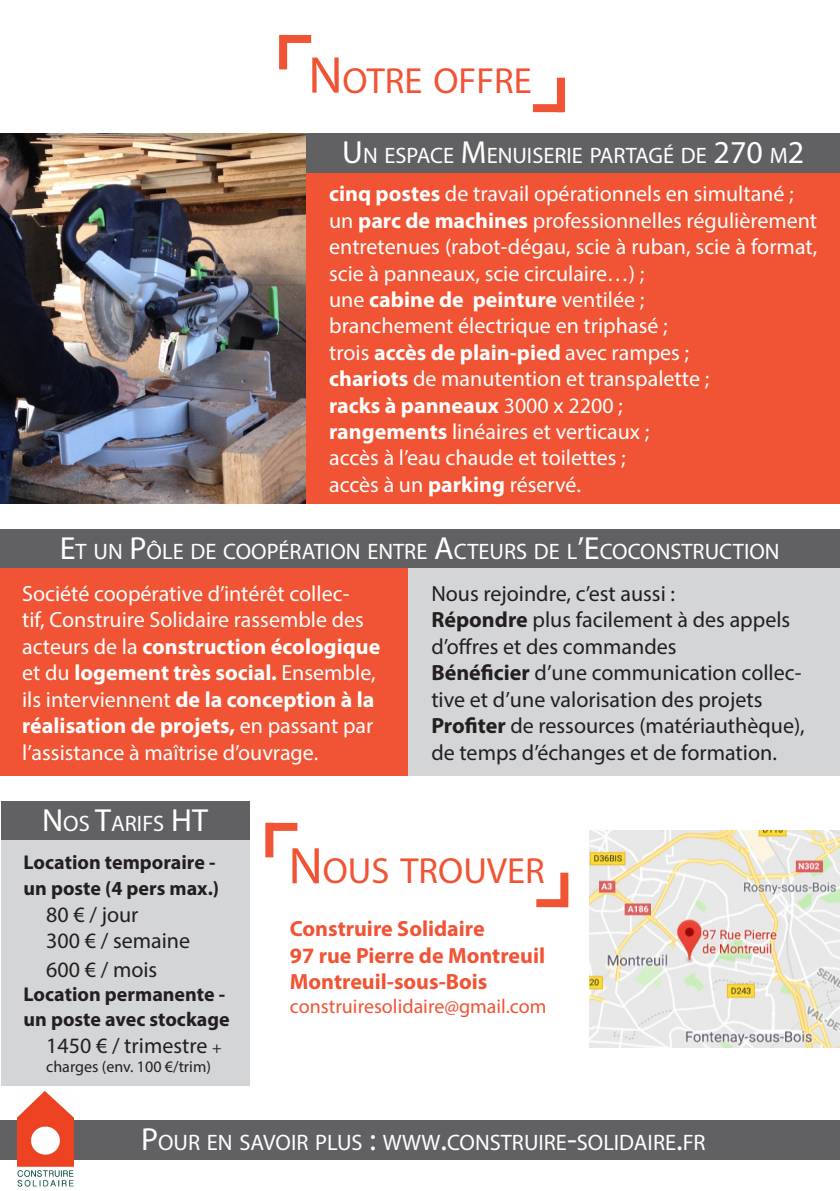
<style>
.page{position:relative;width:840px;height:1191px;background:#fff}
.page>*{position:absolute;margin:0;border:0;box-sizing:border-box;transform-origin:0 0}
.t1{font:36.4px "Myriad Pro";color:#f05434}
.t2{font:22.4px "Myriad Pro";color:#fff}
.t3{font:22px/26.4px "Myriad Pro";color:#fff;text-align:justify}
.t4{font:22px/26.4px "Myriad Pro";color:#231f20}
.t5{font:700 22px "Myriad Pro";color:#fff}
.t6{font:700 22px/26.4px "Myriad Pro";color:#f05434}
.t7{font:700 20px/26.4px "Myriad Pro";color:#231f20}
.t8{font:20px "Myriad Pro";color:#f05434}
.t9{font:16px "Myriad Pro";color:#231f20}
.s1{font-size:52px}
.s2{font-size:32px}
.s3{font-weight:700}
.s4{font-weight:400}
.s5{font-size:16px}
</style>
<div class="page">
<img style="left:589px;top:831px;width:250px;height:216px">
<div style="left:306px;top:173px;width:533px;height:331px;background:#f05434"></div>
<div style="left:306px;top:133px;width:533px;height:40px;background:#616164"></div>
<img style="left:0;top:133px;width:305px;height:371px">
<div style="left:280px;top:35px;width:31px;height:8px;background:#f05434"></div>
<div style="left:279px;top:35px;width:8px;height:34px;background:#f05434"></div>
<div style="left:532px;top:104px;width:31px;height:8px;background:#f05434"></div>
<div style="left:556px;top:78px;width:8px;height:34px;background:#f05434"></div>
<div style="left:0;top:529px;width:839px;height:39px;background:#616164"></div>
<div style="left:0;top:568px;width:408px;height:207px;background:#f05434"></div>
<div style="left:408px;top:568px;width:431px;height:207px;background:#d4d5d7"></div>
<div style="left:266px;top:823px;width:31px;height:8px;background:#f05434"></div>
<div style="left:265px;top:823px;width:8px;height:34px;background:#f05434"></div>
<div style="left:536px;top:899px;width:31px;height:8px;background:#f05434"></div>
<div style="left:560px;top:872px;width:8px;height:35px;background:#f05434"></div>
<div style="left:1px;top:801px;width:248px;height:39px;background:#616164"></div>
<div style="left:1px;top:840px;width:248px;height:245px;background:#d4d5d7"></div>
<div style="left:1px;top:1120px;width:838px;height:39px;background:#616164"></div>
<img style="left:17px;top:1091px;width:56px;height:96px">
<p class="t1" style="left:308px;top:58px;width:225px"><span class="s1">N</span> OTRE OFFRE</p>
<p class="t2" style="left:342px;top:142px;width:463px"><span class="s2">U</span> N ESPACE <span class="s2">M</span> ENUISERIE PARTAGÉ DE <span class="s2">270</span> M<span class="s2">2</span></p>
<p class="t3" style="left:329px;top:180px;width:466px"><span class="s3">cinq postes</span> de travail opérationnels en simultané ;</p>
<p class="t3" style="left:329px;top:207px;width:489px">un <span class="s3">parc de machines</span> professionnelles régulièrement entretenues (rabot-dégau, scie à ruban, scie à format, scie à panneaux, scie circulaire…) ;</p>
<p class="t5" style="left:329px;top:285px;width:316px"><span class="s4">une</span> cabine de peinture <span class="s4">ventilée ;</span></p>
<p class="t3" style="left:329px;top:312px;width:340px">branchement électrique en triphasé ;</p>
<p class="t5" style="left:329px;top:338px;width:361px"><span class="s4">trois</span> accès de plain-pied <span class="s4">avec rampes ;</span></p>
<p class="t3" style="left:329px;top:365px;width:381px"><span class="s3">chariots</span> de manutention et transpalette ;</p>
<p class="t5" style="left:329px;top:391px;width:295px">racks à panneaux <span class="s4">3000 x 2200 ;</span></p>
<p class="t3" style="left:329px;top:418px;width:321px"><span class="s3">rangements</span> linéaires et verticaux ;</p>
<p class="t3" style="left:329px;top:444px;width:298px">accès à l’eau chaude et toilettes ;</p>
<p class="t3" style="left:329px;top:471px;width:253px">accès à un <span class="s3">parking</span> réservé.</p>
<p class="t2" style="left:60px;top:537px;width:720px"><span class="s2">E</span>T UN <span class="s2">P</span>ÔLE DE COOPÉRATION ENTRE <span class="s2">A</span>CTEURS DE L<span class="s2">’E</span>COCONSTRUCTION</p>
<p class="t3" style="left:22px;top:580px;width:359px;text-align:left">Société coopérative d’intérêt collec-<br>tif, Construire Solidaire rassemble des acteurs de la <span class="s3">construction écologique </span>et du <span class="s3">logement très social.</span> Ensemble, ils interviennent <span class="s3">de la conception à la réalisation de projets,</span> en passant par l’assistance à maîtrise d’ouvrage.</p>
<p class="t4" style="left:431px;top:580px;width:245px">Nous rejoindre, c’est aussi :</p>
<p class="t4" style="left:431px;top:606px;width:360px"><span class="s3">Répondre</span> plus facilement à des appels d’offres et des commandes</p>
<p class="t4" style="left:431px;top:659px;width:371px"><span class="s3">Bénéficier</span> d’une communication collec&shy;tive et d’une valorisation des projets</p>
<p class="t4" style="left:431px;top:712px;width:375px"><span class="s3">Profiter</span> de ressources (matériauthèque), de temps d’échanges et de formation.</p>
<p class="t2" style="left:42px;top:809px;width:167px"><span class="s2">N</span> OS <span class="s2">T</span>ARIFS <span class="s2">HT</span></p>
<p class="t7" style="left:24px;top:848px;width:197px">Location temporaire - un poste (4 pers max.)</p>
<p class="t4" style="left:46px;top:901px;width:145px">80 € / jour<br>300 € / semaine</p>
<p class="t4" style="left:46px;top:956px;width:112px">600 € / mois</p>
<p class="t7" style="left:24px;top:981px;width:208px;line-height:25.2px">Location permanente - un poste avec stockage</p>
<p class="t4" style="left:46px;top:1031px;width:177px">1450 € / trimestre <span class="s5">+</span></p>
<p class="t9" style="left:46px;top:1056px;width:166px">charges (env. 100 €/trim)</p>
<p class="t1" style="left:288px;top:848px;width:258px"><span class="s1">N</span> OUS TROUVER</p>
<p class="t6" style="left:290px;top:914px;width:256px">Construire Solidaire<br>97 rue Pierre de Montreuil</p>
<p class="t6" style="left:290px;top:967px;width:199px">Montreuil-sous-Bois</p>
<p class="t8" style="left:290px;top:994px;width:258px">construiresolidaire@gmail.com</p>
<p class="t2" style="left:141px;top:1128px;width:565px"><span class="s2">P</span>OUR EN SAVOIR PLUS <span class="s2">:</span> WWW<span class="s2">.</span>CONSTRUIRE<span class="s2">-</span>SOLIDAIRE<span class="s2">.</span>FR</p>
</div>
